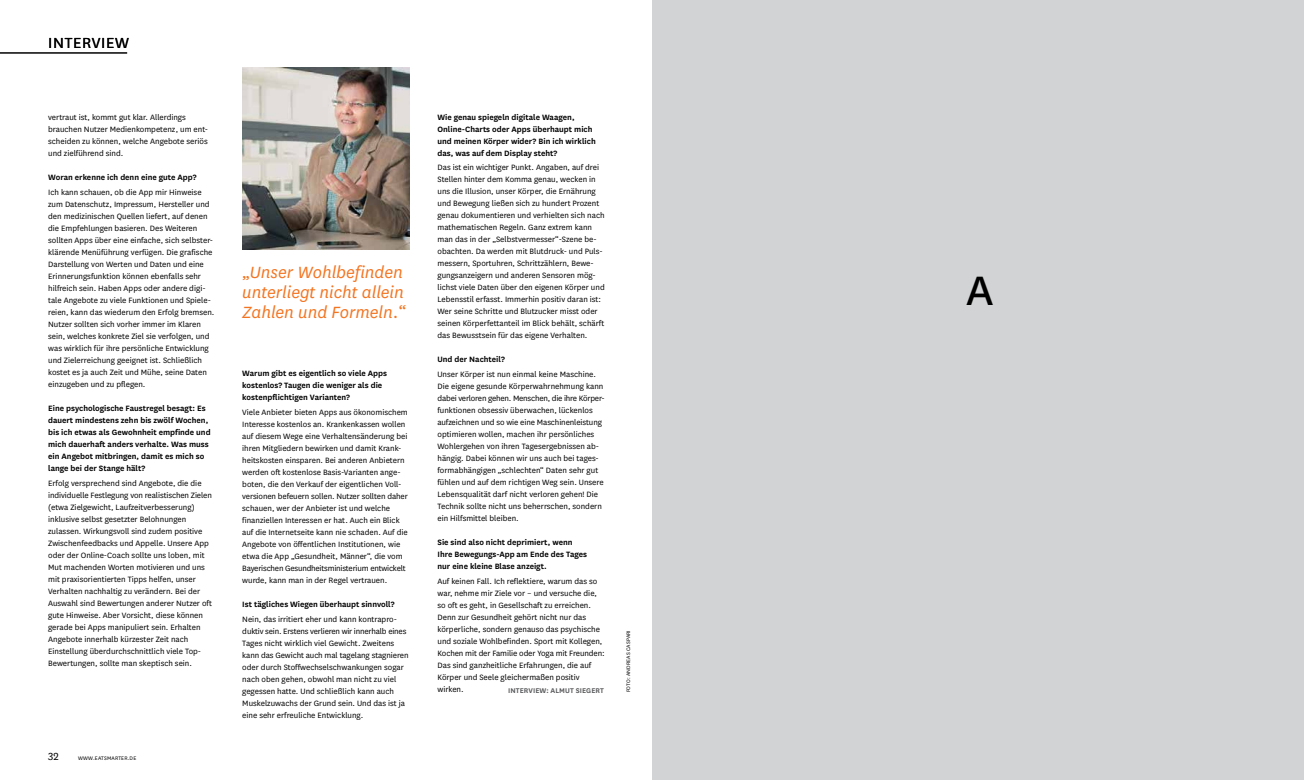
<style>
.page{position:relative;width:1304px;height:780px;background:#fff}
.page>*{position:absolute;margin:0;border:0;box-sizing:border-box;transform-origin:0 0}
.t1{font:48px "National";color:#000}
.t2{font:italic 19px/20px "National";color:#f47521}
.t3{font:17.1px "National";letter-spacing:.04em;color:#000}
.t4{font:12px "National";color:#000}
.t5{font:9px/12px "National";color:#000}
.t6{font:600 9px/12px "National";color:#000}
.t7{font:600 8px "National";letter-spacing:.01em;color:#58595b}
.t8{font:6px "National";letter-spacing:.03em;color:#000}
.t9{font:5.9px "National";letter-spacing:.02em;color:#000}
.s1{font-style:normal}
</style>
<div class="page">
<hr style="left:0;top:53px;width:127px;height:1px;background:#000">
<div style="left:653px;top:0;width:651px;height:780px;background:#d1d3d4"></div>
<img style="left:243px;top:67px;width:166px;height:182px">
<h3 class="t3" style="left:48px;top:31px;width:82px">interview</h3>
<p class="t5" style="left:48px;top:111px;width:161px">vertraut ist, kommt gut klar. Allerdings brauchen N utzer Medienkompetenz, um ent&shy;scheiden zu können, welche Angebote seriös und zielführend sind.</p>
<p class="t6" style="left:48px;top:171px;width:150px">Woran erkenne ich denn eine gute App?</p>
<p class="t5" style="left:48px;top:186px;width:168px">Ich kann schauen, ob die App mir Hinweise zum Datenschutz, I mpressum, Hersteller und den medizinischen Quellen liefert, auf denen die Empfehlungen basieren. Des Weiteren sollten Apps über eine einfache, sich selbster&shy;klärende M enüführung verfügen. Die grafische Darstellung von Werten und Daten und eine Erinnerungsfunktion können ebenfalls sehr hilfreich sein. Haben Apps oder andere digi&shy;tale Angebote zu viele Funktionen und Spiele&shy;reien, kann das wiederum den Erfolg bremsen.<br>N utzer sollten sich vorher immer im Klaren sein, welches konkrete Ziel sie verfolgen, und was wirklich für ihre persönliche Entwicklung und Zielerreichung geeignet ist. Schließlich kostet es ja auch Zeit und M ühe, seine Daten einzugeben und zu pflegen.</p>
<p class="t6" style="left:48px;top:402px;width:164px">Eine psychologische Faustregel besagt: Es dauert mindestens zehn bis zwölf Wochen, bis ich etwas als Gewohnheit empfinde und mich dauerhaft anders verhalte. Was muss ein Angebot mitbringen, damit es mich so lange bei der Stange hält?</p>
<p class="t5" style="left:48px;top:477px;width:165px">Erfolg versprechend sind Angebote, die die individuelle Festlegung von realistischen Zielen (etwa Zielgewicht, Laufzeitverbesserung) inklusive selbst gesetzter Belohnungen zulassen. Wirkungsvoll sind zudem positive Zwischenfeedbacks und Appelle. Unsere App oder der Online-Coach sollte uns loben, mit<br>M ut machenden Worten motivieren und uns mit praxisorientierten Tipps helfen, unser Verhalten nachhaltig zu verändern. Bei der Auswahl sind Bewertungen anderer N utzer oft gute Hinweise. Aber Vorsicht, diese können gerade bei Apps manipuliert sein. Erhalten Angebote innerhalb kürzester Zeit nach Einstellung überdurchschnittlich viele Top-Bewertungen, sollte man skeptisch sein.</p>
<h3 class="t4" style="left:48px;top:748px;width:12px">32</h3>
<p class="t8" style="left:78px;top:754px;width:60px">www.eatsmarter.de</p>
<h2 class="t2" style="left:242px;top:261px;width:166px"><span class="s1">„</span>Unser Wohlbefinden unterliegt nicht allein<br>Zahlen und Formeln.<span class="s1">“</span></h2>
<p class="t6" style="left:242px;top:366px;width:146px">Warum gibt es eigentlich so viele Apps kostenlos? Taugen die weniger als die kostenpflichtigen Varianten?</p>
<p class="t5" style="left:242px;top:405px;width:167px">Viele Anbieter bieten Apps aus ökonomischem I nteresse kostenlos an. Krankenkassen wollen auf diesem Wege eine Verhaltensänderung bei ihren M itgliedern bewirken und damit Krank&shy;heitskosten einsparen. Bei anderen Anbietern werden oft kostenlose Basis-Varianten ange&shy;boten, die den Verkauf der eigentlichen Voll&shy;versionen befeuern sollen. N utzer sollten daher schauen, wer der Anbieter ist und welche finanziellen I nteressen er hat. Auch ein Blick auf die I nternetseite kann nie schaden. Auf die Angebote von öffentlichen I nstitutionen, wie etwa die App „Gesundheit, Männer“, die vom Bayerischen Gesundheitsministerium entwickelt wurde, kann man in der Regel vertrauen.</p>
<p class="t6" style="left:242px;top:597px;width:154px">Ist tägliches Wiegen überhaupt sinnvoll?</p>
<p class="t5" style="left:242px;top:612px;width:168px">Nein, das irritiert eher und kann kontrapro&shy;duktiv sein. Erstens verlieren wir innerhalb eines Tages nicht wirklich viel Gewicht. Zweitens kann das Gewicht auch mal tagelang stagnieren oder durch Stoffwechselschwankungen sogar nach oben gehen, obwohl man nicht zu viel gegessen hatte. Und schließlich kann auch<br>M uskelzuwachs der Grund sein. Und das ist ja eine sehr erfreuliche Entwicklung.</p>
<p class="t6" style="left:437px;top:110px;width:160px">Wie genau spiegeln digitale Waagen, Online-Charts oder Apps überhaupt mich und meinen Körper wider? Bin ich wirklich das, was auf dem Display steht?</p>
<p class="t5" style="left:437px;top:161px;width:169px">Das ist ein wichtiger Punkt. Angaben, auf drei Stellen hinter dem Komma genau, wecken in uns die I llusion, unser Körper, die Ernährung und Bewegung ließen sich zu hundert Prozent genau dokumentieren und verhielten sich nach mathematischen Regeln. Ganz extrem kann man das in der „Selbstvermesser“-Szene be&shy;obachten. Da werden mit Blutdruck- und Puls&shy;messern, Sportuhren, Schrittzählern, Bewe&shy;gungsanzeigern und anderen Sensoren mög&shy;lichst viele Daten über den eigenen Körper und Lebensstil erfasst. I mmerhin positiv daran ist:<br>Wer seine Schritte und Blutzucker misst oder seinen Körperfettanteil im Blick behält, schärft das Bewusstsein für das eigene Verhalten.</p>
<p class="t6" style="left:437px;top:353px;width:69px">Und der Nachteil?</p>
<p class="t5" style="left:437px;top:368px;width:169px">Unser Körper ist nun einmal keine Maschine.<br>Die eigene gesunde Körperwahrnehmung kann dabei verloren gehen. Menschen, die ihre Körper&shy;funktionen obsessiv überwachen, lückenlos aufzeichnen und so wie eine Maschinenleistung optimieren wollen, machen ihr persönliches Wohlergehen von ihren Tagesergebnissen ab&shy;hängig. Dabei können wir uns auch bei tages&shy;formabhängigen „schlechten“ Daten sehr gut fühlen und auf dem richtigen Weg sein. Unsere Lebensqualität darf nicht verloren gehen! Die Technik sollte nicht uns beherrschen, sondern ein Hilfsmittel bleiben.</p>
<p class="t6" style="left:437px;top:536px;width:151px">Sie sind also nicht deprimiert, wenn<br>Ihre Bewegungs-App am Ende des Tages nur eine kleine Blase anzeigt.</p>
<p class="t5" style="left:437px;top:575px;width:169px">Auf keinen Fall. I ch reflektiere, warum das so war, nehme mir Ziele vor – und versuche die, so oft es geht, in Gesellschaft zu erreichen.<br>Denn zur Gesundheit gehört nicht nur das körperliche, sondern genauso das psychische und soziale Wohlbefinden. Sport mit Kollegen, Kochen mit der Familie oder Yoga mit Freunden:<br>Das sind ganzheitliche Erfahrungen, die auf Körper und Seele gleichermaßen positiv wirken.</p>
<p class="t7" style="left:508px;top:684px;width:8px">Interview</p>
<p class="t7" style="left:546px;top:684px;width:19px">: Almut</p>
<p class="t7" style="left:576px;top:684px;width:10px">Siegert</p>
<p class="t9" style="left:624px;top:692px;width:64px;rotate:-90deg">FOTO: Andreas Caspari</p>
<h1 class="t1" style="left:966px;top:259px;width:29px">A</h1>
</div>
